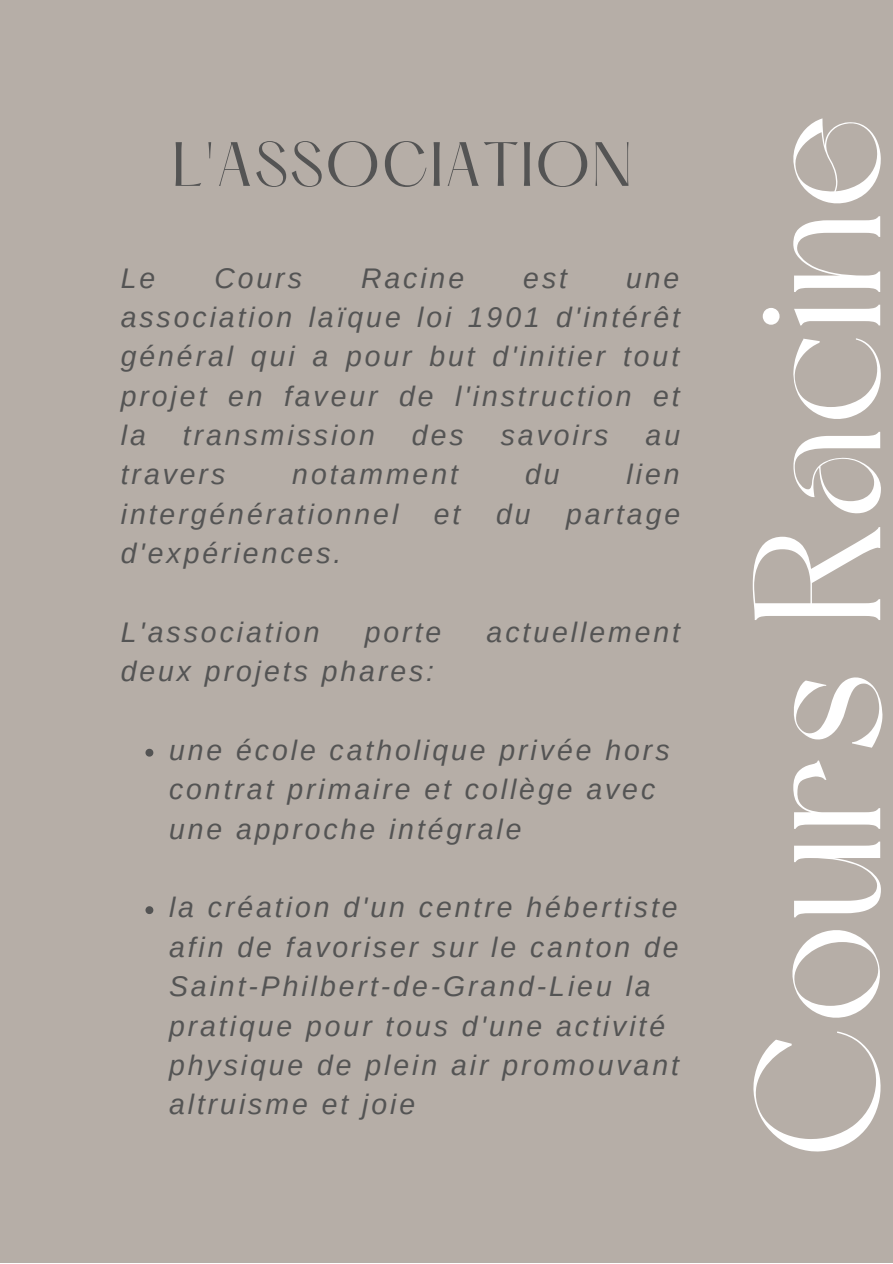
<style>
.page{position:relative;width:893px;height:1264px;background:#fff}
.page>*{position:absolute;margin:0;border:0;box-sizing:border-box;transform-origin:0 0}
.t1{font:178.65px "Dream Avenue";letter-spacing:.02em;color:#fff}
.t2{font:54.6px "Hatton";letter-spacing:.02em;color:#545454}
.t3{font:italic 28.35px/39.3px "Arimo";letter-spacing:.105em;color:#545454}
</style>
<div class="page">
<div style="left:0;top:0;width:892px;height:1262px;background:#b6aea7"></div>
<svg style="left:145px;top:748px;width:8px;height:8px"></svg>
<svg style="left:145px;top:906px;width:8px;height:8px"></svg>
<h2 class="t2" style="left:172px;top:139px;width:462px">L'ASSOCIATION</h2>
<p class="t3" style="left:121px;top:258px;width:36px">Le</p>
<p class="t3" style="left:214px;top:258px;width:89px">Cours</p>
<p class="t3" style="left:361px;top:258px;width:105px">Racine</p>
<p class="t3" style="left:523px;top:258px;width:45px">est</p>
<p class="t3" style="left:121px;top:258px;width:560px;text-align:justify;text-indent:505px">une association laïque loi 1901 d'intérêt général qui a pour but d'initier tout projet en faveur de l'instruction et la</p>
<p class="t3" style="left:183px;top:415px;width:193px">transmission</p>
<p class="t3" style="left:412px;top:415px;width:53px">des</p>
<p class="t3" style="left:501px;top:415px;width:109px">savoirs</p>
<p class="t3" style="left:645px;top:415px;width:36px">au</p>
<p class="t3" style="left:121px;top:455px;width:106px">travers</p>
<p class="t3" style="left:292px;top:455px;width:167px">notamment</p>
<p class="t3" style="left:525px;top:455px;width:36px">du</p>
<p class="t3" style="left:626px;top:455px;width:55px">lien</p>
<p class="t3" style="left:121px;top:494px;width:279px">intergénérationnel</p>
<p class="t3" style="left:434px;top:494px;width:28px">et</p>
<p class="t3" style="left:496px;top:494px;width:36px">du</p>
<p class="t3" style="left:566px;top:494px;width:115px">partage</p>
<p class="t3" style="left:121px;top:533px;width:222px">d'expériences.</p>
<p class="t3" style="left:121px;top:612px;width:200px">L'association</p>
<p class="t3" style="left:365px;top:612px;width:78px">porte</p>
<p class="t3" style="left:486px;top:612px;width:195px">actuellement</p>
<p class="t3" style="left:121px;top:651px;width:315px">deux projets phares:</p>
<p class="t3" style="left:169px;top:730px;width:502px">une école catholique privée hors contrat primaire et collège avec une approche intégrale</p>
<p class="t3" style="left:169px;top:888px;width:511px">la création d'un centre hébertiste afin de favoriser sur le canton de<br>Saint-Philbert-de-Grand-Lieu la pratique pour tous d'une activité physique de plein air promouvant altruisme et joie</p>
<h1 class="t1" style="left:746px;top:1156px;width:1044px;rotate:-90deg">Cours Racine</h1>
</div>
